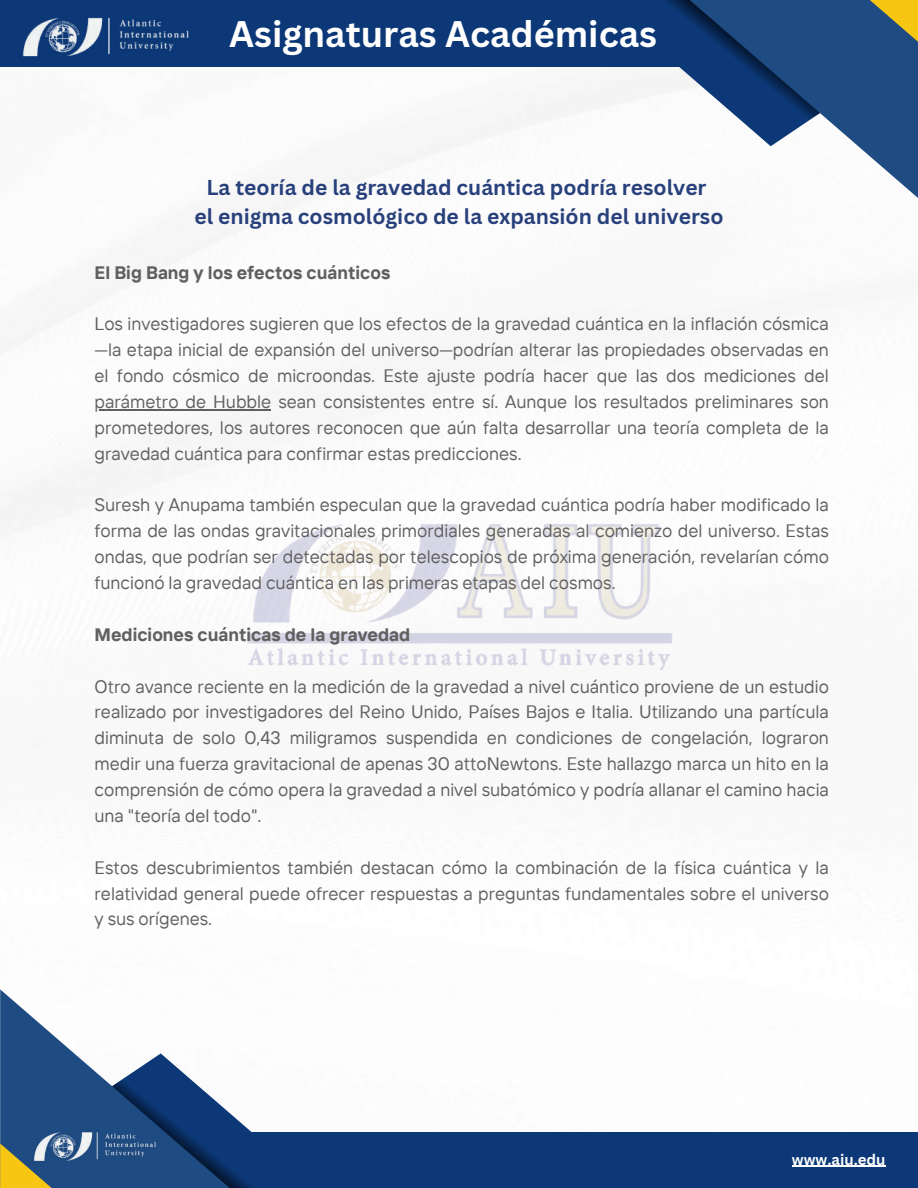
<style>
.page{position:relative;width:918px;height:1188px;background:#fff}
.page>*{position:absolute;margin:0;border:0;box-sizing:border-box;transform-origin:0 0}
.t1{font:700 36px "Canva Sans";color:#fff}
.t2{font:700 24px "Canva Sans";color:#fff}
.t3{font:700 21px/29.2px "Canva Sans";color:#28407b;text-align:center}
.t4{font:18px/25.8px "TT Interphases";color:#606060;text-align:justify}
.t5{font:700 18px "TT Interphases";color:#606060}
.t6{font:700 15px "Canva Sans";color:#fff}
</style>
<div class="page">
<img style="left:0;top:66px;width:895px;height:604px">
<img style="left:240px;top:518px;width:439px;height:151px">
<div style="left:0;top:0;width:699px;height:66px;background:#0c3877"></div>
<svg style="left:648px;top:0;width:270px;height:211px"></svg>
<svg style="left:828px;top:0;width:90px;height:55px;background:#4a646b"></svg>
<svg style="left:560px;top:0;width:260px;height:146px"></svg>
<img style="left:20px;top:17px;width:172px;height:50px">
<div style="left:175px;top:1132px;width:743px;height:56px;background:#0c3877"></div>
<svg style="left:0;top:989px;width:112px;height:199px;fill:#1e4b82"></svg>
<svg style="left:0;top:1143px;width:104px;height:45px;background:#757c55"></svg>
<svg style="left:112px;top:1053px;width:140px;height:135px"></svg>
<img style="left:31px;top:1124px;width:127px;height:44px">
<hr style="left:95px;top:409px;width:176px;height:1px;background:#606060">
<hr style="left:792px;top:1166px;width:94px;height:1px;background:#fff">
<h2 class="t2" style="left:331px;top:8px;width:296px">AIU Student Publications</h2>
<h1 class="t1" style="left:229px;top:9px;width:429px">Asignaturas Académicas</h1>
<p class="t3" style="left:194px;top:172px;width:531px">La teoría de la gravedad cuántica podría resolver<br>el enigma cosmológico de la expansión del universo</p>
<p class="t5" style="left:95px;top:261px;width:297px">El Big Bang y los efectos cuánticos</p>
<p class="t4" style="left:95px;top:311px;width:736px">Los investigadores sugieren que los efectos de la gravedad cuántica en la inflación cósmica —la etapa inicial de expansión del universo—podrían alterar las propiedades observadas en el fondo cósmico de microondas. Este ajuste podría hacer que las dos mediciones del parámetro de Hubble sean consistentes entre sí. Aunque los resultados preliminares son prometedores, los autores reconocen que aún falta desarrollar una teoría completa de la gravedad cuántica para confirmar estas predicciones.</p>
<p class="t4" style="left:95px;top:492px;width:736px">Suresh y Anupama también especulan que la gravedad cuántica podría haber modificado la forma de las ondas gravitacionales primordiales generadas al comienzo del universo. Estas ondas, que podrían ser detectadas por telescopios de próxima generación, revelarían cómo funcionó la gravedad cuántica en las primeras etapas del cosmos.</p>
<p class="t5" style="left:95px;top:623px;width:317px">Mediciones cuánticas de la gravedad</p>
<p class="t4" style="left:95px;top:673px;width:736px">Otro avance reciente en la medición de la gravedad a nivel cuántico proviene de un estudio realizado por investigadores del Reino Unido, Países Bajos e Italia. Utilizando una partícula diminuta de solo 0,43 miligramos suspendida en condiciones de congelación, lograron medir una fuerza gravitacional de apenas 30 attoNewtons. Este hallazgo marca un hito en la comprensión de cómo opera la gravedad a nivel subatómico y podría allanar el camino hacia una "teoría del todo".</p>
<p class="t4" style="left:95px;top:854px;width:736px">Estos descubrimientos también destacan cómo la combinación de la física cuántica y la relatividad general puede ofrecer respuestas a preguntas fundamentales sobre el universo y sus orígenes.</p>
<p class="t6" style="left:792px;top:1149px;width:95px">www.aiu.edu</p>
</div>
